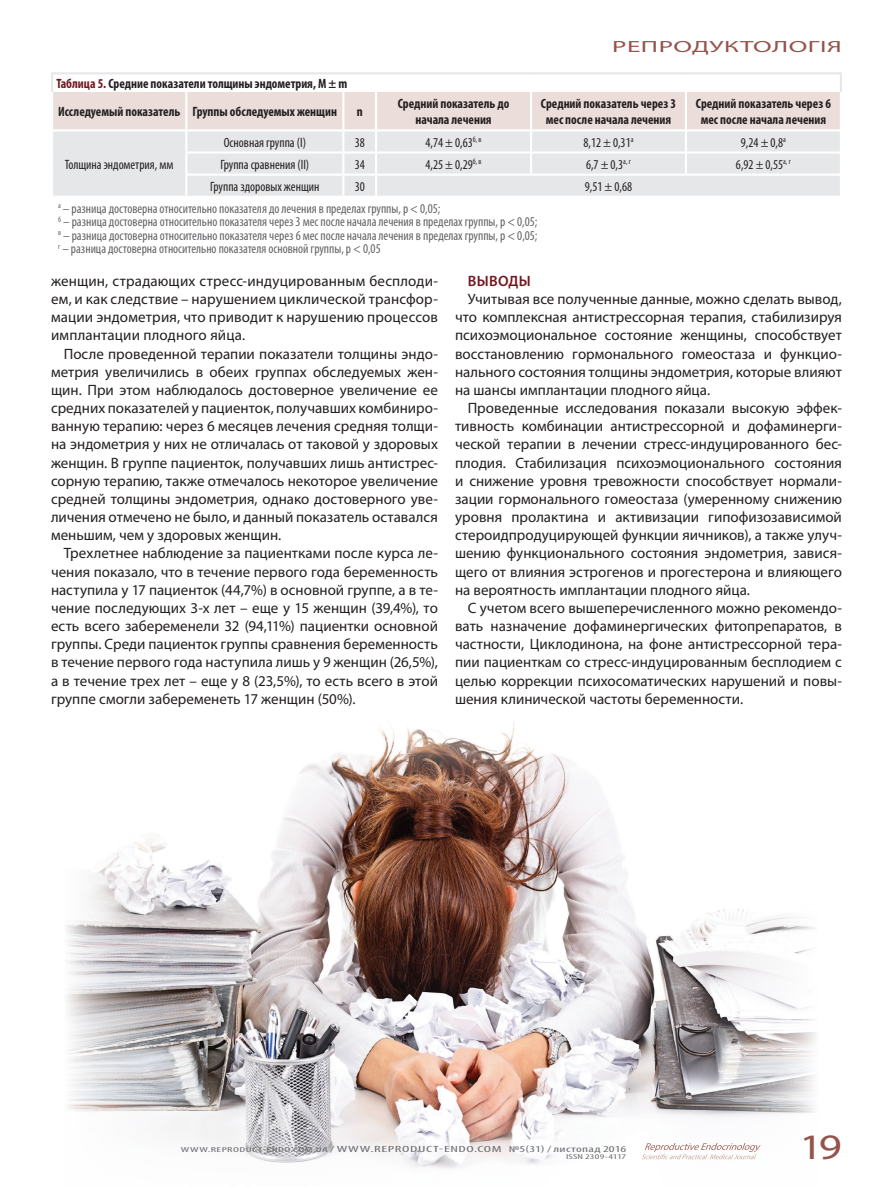
<style>
.page{position:relative;width:893px;height:1187px;background:#fff}
.page>*{position:absolute;margin:0;border:0;box-sizing:border-box;transform-origin:0 0}
.t1{font:35.85px "Myriad Pro";color:#95534b;scale:1.25 1}
.t2{font:16.2px "Myriad Pro";letter-spacing:.02em;color:#95534b;scale:1.67 1}
.t3{font:15px/18.1px "Myriad Pro";color:#231f20;text-align:justify}
.t4{font:600 15px "Myriad Pro";letter-spacing:.015em;color:#741820}
.t5{font:condensed 13.5px/13.5px "Myriad Pro";color:#636366}
.t6{font:700 condensed 13.5px/16.2px "Myriad Pro";color:#231f20;text-align:center}
.t7{font:condensed 13.5px "Myriad Pro";color:#231f20}
.t8{font:condensed 9px "Myriad Pro";letter-spacing:.035em;color:#6c6d70;scale:1.82 1}
.t9{font:condensed 7.2px "Myriad Pro";letter-spacing:.01em;color:#6c6d70;scale:1.67 1}
.s1{color:#741820}
.s2{font-size:7.2px}
</style>
<div class="page">
<img style="left:66px;top:722px;width:750px;height:446px">
<div style="left:53px;top:131px;width:787px;height:65px;background:#e6e7e9"></div>
<hr style="left:185px;top:131px;width:2px;height:20px;background:#fff">
<hr style="left:342px;top:131px;width:2px;height:20px;background:#fff">
<hr style="left:375px;top:131px;width:2px;height:20px;background:#fff">
<hr style="left:530px;top:131px;width:2px;height:20px;background:#fff">
<hr style="left:685px;top:131px;width:2px;height:20px;background:#fff">
<hr style="left:185px;top:151px;width:158px;height:2px;background:#fff">
<hr style="left:185px;top:153px;width:2px;height:20px;background:#fff">
<hr style="left:343px;top:151px;width:33px;height:2px;background:#fff">
<hr style="left:342px;top:153px;width:2px;height:20px;background:#fff">
<hr style="left:376px;top:151px;width:155px;height:2px;background:#fff">
<hr style="left:375px;top:153px;width:2px;height:20px;background:#fff">
<hr style="left:531px;top:151px;width:155px;height:2px;background:#fff">
<hr style="left:530px;top:153px;width:2px;height:20px;background:#fff">
<hr style="left:686px;top:151px;width:156px;height:2px;background:#fff">
<hr style="left:685px;top:153px;width:2px;height:20px;background:#fff">
<hr style="left:185px;top:173px;width:158px;height:3px;background:#fff">
<hr style="left:185px;top:176px;width:2px;height:20px;background:#fff">
<hr style="left:343px;top:173px;width:33px;height:3px;background:#fff">
<hr style="left:342px;top:176px;width:2px;height:20px;background:#fff">
<hr style="left:376px;top:173px;width:155px;height:3px;background:#fff">
<hr style="left:375px;top:176px;width:2px;height:20px;background:#fff">
<hr style="left:531px;top:173px;width:155px;height:3px;background:#fff">
<hr style="left:686px;top:173px;width:156px;height:3px;background:#fff">
<hr style="left:51px;top:72px;width:135px;height:2px;background:#e6e7e9">
<hr style="left:186px;top:72px;width:157px;height:2px;background:#e6e7e9">
<hr style="left:343px;top:72px;width:33px;height:2px;background:#e6e7e9">
<hr style="left:376px;top:72px;width:155px;height:2px;background:#e6e7e9">
<hr style="left:531px;top:72px;width:155px;height:2px;background:#e6e7e9">
<hr style="left:686px;top:72px;width:156px;height:2px;background:#e6e7e9">
<svg style="left:51px;top:74px;width:791px;height:56px"></svg>
<svg style="left:641px;top:1142px;width:120px;height:17px"></svg>
<p class="t6" style="left:56px;top:69px;width:293px;line-height:28.5px;text-align:left"><span class="s1">Таблица 5.</span> Средние показатели толщины эндометрия, М ± m<br>Исследуемый показатель Группы обследуемых женщин</p>
<p class="t2" style="left:612px;top:36px;width:139px">РЕПРОДУКТОЛОГІЯ</p>
<p class="t6" style="left:357px;top:103px;width:7px">n</p>
<p class="t6" style="left:398px;top:95px;width:113px">Средний показатель до начала лечения</p>
<p class="t6" style="left:541px;top:95px;width:137px">Средний показатель через 3 мес после начала лечения</p>
<p class="t6" style="left:696px;top:95px;width:137px">Средний показатель через 6 мес после начала лечения</p>
<p class="t7" style="left:224px;top:134px;width:84px">Основная группа (І)</p>
<p class="t7" style="left:355px;top:134px;width:12px">38</p>
<p class="t7" style="left:426px;top:134px;width:57px">4,74 ± 0,63<sup>б,</sup> <sup>в</sup></p>
<p class="t7" style="left:583px;top:134px;width:52px">8,12 ± 0,31<sup>а</sup></p>
<p class="t7" style="left:741px;top:134px;width:46px">9,24 ± 0,8<sup>а</sup></p>
<p class="t7" style="left:220px;top:156px;width:90px">Группа сравнения (ІІ)</p>
<p class="t7" style="left:355px;top:156px;width:12px">34</p>
<p class="t7" style="left:426px;top:156px;width:57px">4,25 ± 0,29<sup>б,</sup> <sup>в</sup></p>
<p class="t7" style="left:586px;top:156px;width:46px">6,7 ± 0,3<sup>а,</sup> <sup>г</sup></p>
<p class="t7" style="left:736px;top:156px;width:56px">6,92 ± 0,55<sup>а,</sup> <sup>г</sup></p>
<p class="t7" style="left:210px;top:178px;width:111px">Группа здоровых женщин</p>
<p class="t7" style="left:355px;top:178px;width:12px">30</p>
<p class="t7" style="left:585px;top:178px;width:49px">9,51 ± 0,68</p>
<p class="t5" style="left:58px;top:201px;width:481px"><sup>а</sup> – разница достоверна относительно показателя до лечения в пределах группы, р &lt; 0,05;<br><sup>б</sup> – разница достоверна относительно показателя через 3 мес после начала лечения в пределах группы, р &lt; 0,05; <sup>в</sup> – разница достоверна относительно показателя через 6 мес после начала лечения в пределах группы, р &lt; 0,05; <sup>г</sup> – разница достоверна относительно показателя основной группы, р &lt; 0,05</p>
<p class="t7" style="left:65px;top:156px;width:110px">Толщина эндометрия, мм</p>
<p class="t3" style="left:51px;top:271px;width:388px">женщин, страдающих стресс-индуцированным бесплоди&shy;ем, и как следствие – нарушением циклической трансфор&shy;мации эндометрия, что приводит к нарушению процессов имплантации плодного яйца.</p>
<p class="t3" style="left:51px;top:344px;width:388px;text-indent:13px">После проведенной терапии показатели толщины эндо&shy;метрия увеличились в обеих группах обследуемых жен&shy;щин. При этом наблюдалось достоверное увеличение ее средних показателей у пациенток, получавших комбиниро&shy;ванную терапию: через 6 месяцев лечения средняя толщи&shy;на эндометрия у них не отличалась от таковой у здоровых женщин. В группе пациенток, получавших лишь антистрес&shy;сорную терапию, также отмечалось некоторое увеличение средней толщины эндометрия, однако достоверного уве&shy;личения отмечено не было, и данный показатель оставался меньшим, чем у здоровых женщин.</p>
<p class="t3" style="left:51px;top:544px;width:388px;text-indent:13px">Трехлетнее наблюдение за пациентками после курса ле&shy;чения показало, что в течение первого года беременность наступила у 17 пациенток (44,7%) в основной группе, а в те&shy;чение последующих 3-х лет – еще у 15 женщин (39,4%), то есть всего забеременели 32 (94,11%) пациентки основной группы. Среди пациенток группы сравнения беременность в течение первого года наступила лишь у 9 женщин (26,5%), а в течение трех лет – еще у 8 (23,5%), то есть всего в этой группе смогли забеременеть 17 женщин (50%).</p>
<p class="t4" style="left:468px;top:271px;width:65px">ВЫВОДЫ</p>
<p class="t3" style="left:455px;top:290px;width:388px;text-indent:13px">Учитывая все полученные данные, можно сделать вывод, что комплексная антистрессорная терапия, стабилизируя психоэмоциональное состояние женщины, способствует восстановлению гормонального гомеостаза и функцио&shy;нального состояния толщины эндометрия, которые влияют на шансы имплантации плодного яйца.</p>
<p class="t3" style="left:455px;top:399px;width:388px;text-indent:13px">Проведенные исследования показали высокую эффек&shy;тивность комбинации антистрессорной и дофаминерги&shy;ческой терапии в лечении стресс-индуцированного бес&shy;плодия. Стабилизация психоэмоционального состояния и снижение уровня тревожности способствует нормали&shy;зации гормонального гомеостаза (умеренному снижению уровня пролактина и активизации гипофизозависимой стероидпродуцирующей функции яичников), а также улуч&shy;шению функционального состояния эндометрия, завися&shy;щего от влияния эстрогенов и прогестерона и влияющего на вероятность имплантации плодного яйца.</p>
<p class="t3" style="left:455px;top:598px;width:388px;text-indent:13px">С учетом всего вышеперечисленного можно рекомендо&shy;вать назначение дофаминергических фитопрепаратов, в частности, Циклодинона, на фоне антистрессорной тера&shy;пии пациенткам со стресс-индуцированным бесплодием с целью коррекции психосоматических нарушений и повы&shy;шения клинической частоты беременности.</p>
<p class="t8" style="left:181px;top:1142px;width:246px"><span class="s2">WWW.REPRODUCT-ENDO.COM.UA</span> /WWW.REPRODUCT-ENDO.COM №5(31) / листопад 2016</p>
<p class="t9" style="left:566px;top:1152px;width:37px">ISSN 2309-4117</p>
<h1 class="t1" style="left:799px;top:1124px;width:36px">19</h1>
</div>
